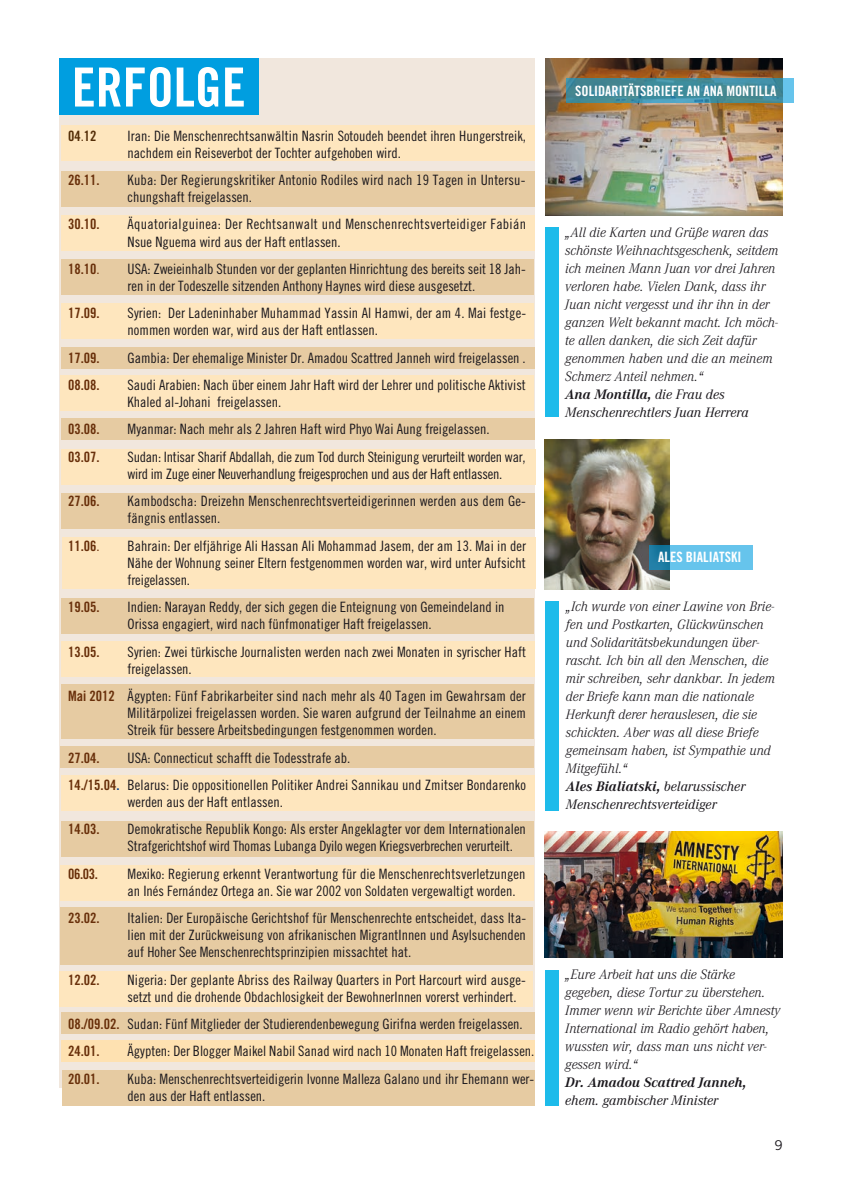
<style>
.page{position:relative;width:851px;height:1191px;background:#fff}
.page>*{position:absolute;margin:0;border:0;box-sizing:border-box;transform-origin:0 0}
.t1{font:54px "Trade Gothic Bold Cond Twenty";color:#fff}
.t2{font:14.25px/17.1px "Trade Gothic Cond Eighteen";color:#1a171c}
.t3{font:italic 300 14.25px/18px "Corporate A";color:#1a171c}
.t4{font:14.25px/17.1px "Trade Gothic Cond Eighteen";letter-spacing:-.02em;color:#1a171c}
.t5{font:14.25px/17.1px "Trade Gothic Cond Eighteen";letter-spacing:.02em;color:#1a171c}
.t6{font:14.25px "Trade Gothic Bold Cond Twenty";color:#69300b}
.t7{font:14.25px "Trade Gothic Bold Cond Twenty";color:#fff}
.t8{font:italic 700 14.25px "Corporate A";color:#1a171c}
.t9{font:italic 14.25px "Corporate A";color:#1a171c}
.t10{font:13.5px "Trade Gothic";color:#1a171c}
.s1{font-family:"Trade Gothic Bold Cond Twenty";color:#542e08}
.s2{color:#542e08}
.s3{font-family:"Trade Gothic Bold Cond Twenty";color:#69300b}
.s4{font-family:"Trade Gothic Cond Eighteen"}
.s5{font-family:"Trade Gothic Bold Cond Twenty";color:#003f90}
.s6{font-weight:700}
.s7{font-weight:400}
</style>
<div class="page">
<div style="left:59px;top:58px;width:475px;height:1029px;background:#f1e7dd"></div>
<div style="left:61px;top:125px;width:473px;height:36px;background:#fee6be"></div>
<div style="left:61px;top:216px;width:473px;height:35px;background:#fee6be"></div>
<div style="left:61px;top:303px;width:473px;height:35px;background:#fee6be"></div>
<div style="left:60px;top:376px;width:473px;height:35px;background:#fee6be"></div>
<div style="left:61px;top:449px;width:474px;height:36px;background:#fee6be"></div>
<div style="left:61px;top:641px;width:473px;height:36px;background:#fee6be"></div>
<div style="left:61px;top:865px;width:472px;height:35px;background:#fee6be"></div>
<div style="left:60px;top:971px;width:473px;height:35px;background:#fee6be"></div>
<div style="left:62px;top:537px;width:473px;height:52px;background:#fee6be"></div>
<div style="left:61px;top:776px;width:473px;height:35px;background:#fee6be"></div>
<div style="left:61px;top:171px;width:473px;height:35px;background:#e6cba2"></div>
<div style="left:61px;top:259px;width:473px;height:35px;background:#e6cba2"></div>
<div style="left:61px;top:599px;width:473px;height:35px;background:#e6cba2"></div>
<div style="left:62px;top:1070px;width:472px;height:36px;background:#e6cba2"></div>
<div style="left:61px;top:683px;width:473px;height:55px;background:#e6cba2"></div>
<div style="left:60px;top:907px;width:473px;height:57px;background:#e6cba2"></div>
<div style="left:61px;top:821px;width:472px;height:35px;background:#e6cba2"></div>
<div style="left:62px;top:493px;width:473px;height:35px;background:#e6cba2"></div>
<div style="left:61px;top:418px;width:473px;height:22px;background:#e6cba2"></div>
<div style="left:61px;top:746px;width:473px;height:22px;background:#e6cba2"></div>
<div style="left:61px;top:1012px;width:473px;height:21px;background:#e6cba2"></div>
<div style="left:61px;top:347px;width:473px;height:21px;background:#e6cba2"></div>
<div style="left:61px;top:1040px;width:473px;height:22px;background:#fee1b1"></div>
<div style="left:544px;top:970px;width:14px;height:136px;background:#1dbbea"></div>
<div style="left:545px;top:601px;width:14px;height:209px;background:#1dbbea"></div>
<div style="left:544px;top:227px;width:14px;height:189px;background:#1dbbea"></div>
<img style="left:545px;top:58px;width:237px;height:158px">
<img style="left:544px;top:439px;width:125px;height:151px">
<svg style="left:565px;top:79px;width:228px;height:24px;background:#438d9e"></svg>
<svg style="left:648px;top:545px;width:104px;height:24px;background:#56b3db"></svg>
<div style="left:59px;top:58px;width:199px;height:57px;background:#009ee0"></div>
<img style="left:544px;top:832px;width:238px;height:125px">
<h1 class="t1" style="left:72px;top:54px;width:175px">ERFOLGE</h1>
<p class="t2" style="left:128px;top:127px;width:400px;text-indent:-60px"><span class="s1">04</span><span class="s2">.</span><span class="s1">12</span> I ran: Die Menschenrechtsanwältin Nasrin Sotoudeh beendet ihren Hungerstreik, nachdem ein Reiseverbot der Tochter aufgehoben wird.</p>
<p class="t6" style="left:68px;top:171px;width:33px">26.11.</p>
<p class="t2" style="left:128px;top:171px;width:399px">Kuba: Der Regierungskritiker Antonio Rodiles wird nach 19 Tagen in Untersu&shy;chungshaft freigelassen.</p>
<p class="t5" style="left:128px;top:216px;width:400px;text-indent:-60px"><span class="s3">30.10.</span> Äquatorialguinea: Der Rechtsanwalt und Menschenrechtsverteidiger Fabián<br>Nsue Nguema wird aus der Haft entlassen.</p>
<p class="t6" style="left:68px;top:260px;width:33px">18.10<span class="s4">.</span></p>
<p class="t2" style="left:128px;top:260px;width:399px">USA: Zweieinhalb Stunden vor der geplanten Hinrichtung des bereits seit 18 Jah&shy;ren in der Todeszelle sitzenden Anthony Haynes wird diese ausgesetzt.</p>
<p class="t6" style="left:68px;top:304px;width:33px">17.09.</p>
<p class="t2" style="left:128px;top:304px;width:400px">Syrien: Der Ladeninhaber Muhammad Yassin Al Hamwi, der am 4. Mai festge&shy;nommen worden war, wird aus der Haft entlassen.</p>
<p class="t6" style="left:68px;top:349px;width:33px">17.09.</p>
<p class="t2" style="left:128px;top:349px;width:399px">Gambia: Der ehemalige Minister Dr. Amadou Scattred Janneh wird freigelassen .</p>
<p class="t6" style="left:68px;top:376px;width:33px">08.08.</p>
<p class="t2" style="left:128px;top:376px;width:399px">Saudi Arabien: Nach über einem Jahr Haft wird der Lehrer und politische Aktivist<br>Khaled al-Johani freigelassen.</p>
<p class="t6" style="left:68px;top:421px;width:33px">03.08.</p>
<p class="t2" style="left:128px;top:421px;width:363px">Myanmar: Nach mehr als 2 Jahren Haft wird Phyo Wai Aung freigelassen.</p>
<p class="t6" style="left:68px;top:448px;width:33px">03.07.</p>
<p class="t4" style="left:128px;top:448px;width:399px">Sudan: Intisar Sharif Abdallah, die zum Tod durch Steinigung verurteilt worden war, wird im Zuge einer Neuverhandlung freigesprochen und aus der Haft entlassen.</p>
<p class="t6" style="left:68px;top:492px;width:33px">27.06.</p>
<p class="t2" style="left:128px;top:492px;width:400px">Kambodscha: Dreizehn Menschenrechtsverteidigerinnen werden aus dem Ge&shy;fängnis entlassen.</p>
<p class="t6" style="left:68px;top:537px;width:33px">11.06<span class="s4">.</span></p>
<p class="t2" style="left:128px;top:537px;width:400px;text-align:justify">Bahrain: Der elfjährige Ali Hassan Ali Mohammad Jasem, der am 13. Mai in der Nähe der Wohnung seiner Eltern festgenommen worden war, wird unter Aufsicht freigelassen.</p>
<p class="t2" style="left:128px;top:598px;width:378px;text-indent:-60px"><span class="s3">19.05.</span> I ndien: Narayan Reddy, der sich gegen die Enteignung von Gemeindeland in<br>Orissa engagiert, wird nach fünfmonatiger Haft freigelassen.</p>
<p class="t6" style="left:68px;top:643px;width:33px">13.05.</p>
<p class="t2" style="left:128px;top:643px;width:400px">Syrien: Zwei türkische Journalisten werden nach zwei Monaten in syrischer Haft freigelassen.</p>
<p class="t2" style="left:128px;top:687px;width:399px;text-align:justify;text-indent:-60px"><span class="s3">MAI 2012</span> Ägypten: Fünf Fabrikarbeiter sind nach mehr als 40 Tagen im Gewahrsam der Militärpolizei freigelassen worden. Sie waren aufgrund der Teilnahme an einem Streik für bessere Arbeitsbedingungen festgenommen worden.</p>
<p class="t6" style="left:68px;top:748px;width:33px">27.04.</p>
<p class="t2" style="left:68px;top:743px;width:459px;line-height:27.3px;text-indent:60px">USA: Connecticut schafft die Todesstrafe ab.<br><span class="s3">14./15.04</span><span class="s5">.</span> Belarus: Die oppositionellen Politiker Andrei Sannikau und Zmitser Bondarenko</p>
<p class="t2" style="left:68px;top:788px;width:459px;line-height:27.3px;text-indent:60px">werden aus der Haft entlassen.<br><span class="s3">14.03.</span> Demokratische Republik Kongo: Als erster Angeklagter vor dem Internationalen</p>
<p class="t2" style="left:128px;top:837px;width:386px">Strafgerichtshof wird Thomas Lubanga Dyilo wegen Kriegsverbrechen verurteilt.</p>
<p class="t6" style="left:68px;top:865px;width:31px">06.03.</p>
<p class="t2" style="left:128px;top:865px;width:399px">Mexiko: Regierung erkennt Verantwortung für die Menschenrechtsverletzungen an Inés Fernández Ortega an. Sie war 2002 von Soldaten vergewaltigt worden.</p>
<p class="t2" style="left:128px;top:909px;width:400px;text-align:justify;text-indent:-60px"><span class="s3">23.02.</span> Italien: Der Europäische Gerichtshof für Menschenrechte entscheidet, dass Ita&shy;lien mit der Zurückweisung von afrikanischen MigrantInnen und Asylsuchenden auf Hoher See Menschenrechtsprinzipien missachtet hat.</p>
<p class="t2" style="left:128px;top:970px;width:399px;text-indent:-60px"><span class="s3">12.02.</span> N igeria: Der geplante Abriss des Railway Quarters in Port Harcourt wird ausge&shy;setzt und die drohende Obdachlosigkeit der BewohnerInnen vorerst verhindert.</p>
<p class="t2" style="left:68px;top:1010px;width:467px;line-height:27.3px"><span class="s3">08./09.02.</span> Sudan: Fünf Mitglieder der Studierendenbewegung Girifna werden freigelassen.<br><span class="s3">24.01.</span> Ägypten: Der Blogger Maikel Nabil Sanad wird nach 10 Monaten Haft freigelassen.</p>
<p class="t6" style="left:68px;top:1070px;width:33px">20.01.</p>
<p class="t2" style="left:128px;top:1069px;width:408px">Kuba: Menschenrechtsverteidigerin Ivonne Malleza Galano und ihr Ehemann wer&shy;den aus der Haft entlassen.</p>
<p class="t7" style="left:575px;top:82px;width:202px">SOLIDARITÄTSBRIEFE AN ANA MONTILLA</p>
<p class="t3" style="left:565px;top:224px;width:214px">„All die Karten und Grüße waren das schönste Weihnachtsgeschenk, seitdem ich meinen Mann Juan vor drei Jahren verloren habe. Vielen Dank, dass ihr Juan nicht vergesst und ihr ihn in der ganzen Welt bekannt macht. Ich möch&shy;te allen danken, die sich Zeit dafür genommen haben und die an meinem Schmerz Anteil nehmen.“<br><span class="s6">Ana Montilla,</span> <span class="s7">die Frau des Menschenrechtlers Juan Herrera</span></p>
<p class="t7" style="left:658px;top:548px;width:82px">ALES BIALIATSKI</p>
<p class="t3" style="left:565px;top:598px;width:211px">„Ich wurde von einer Lawine von Brie&shy;fen und Postkarten, Glückwünschen und Solidaritätsbekundungen über&shy;rascht. Ich bin all den Menschen, die mir schreiben, sehr dankbar. In jedem der Briefe kann man die nationale Herkunft derer herauslesen, die sie schickten. Aber was all diese Briefe gemeinsam haben, ist Sympathie und Mitgefühl.“<br><span class="s6">Ales Bialiatski,</span> <span class="s7">belarussischer Menschenrechtsverteidiger</span></p>
<p class="t3" style="left:565px;top:965px;width:216px">„Eure Arbeit hat uns die Stärke gegeben, diese Tortur zu überstehen.<br>Immer wenn wir Berichte über Amnesty<br>International im Radio gehört haben, wussten wir, dass man uns nicht ver&shy;gessen wird.“</p>
<p class="t8" style="left:565px;top:1074px;width:183px">Dr. Amadou Scattred Janneh,</p>
<p class="t9" style="left:565px;top:1092px;width:154px">ehem. gambischer Minister</p>
<p class="t10" style="left:774px;top:1137px;width:10px">9</p>
</div>
